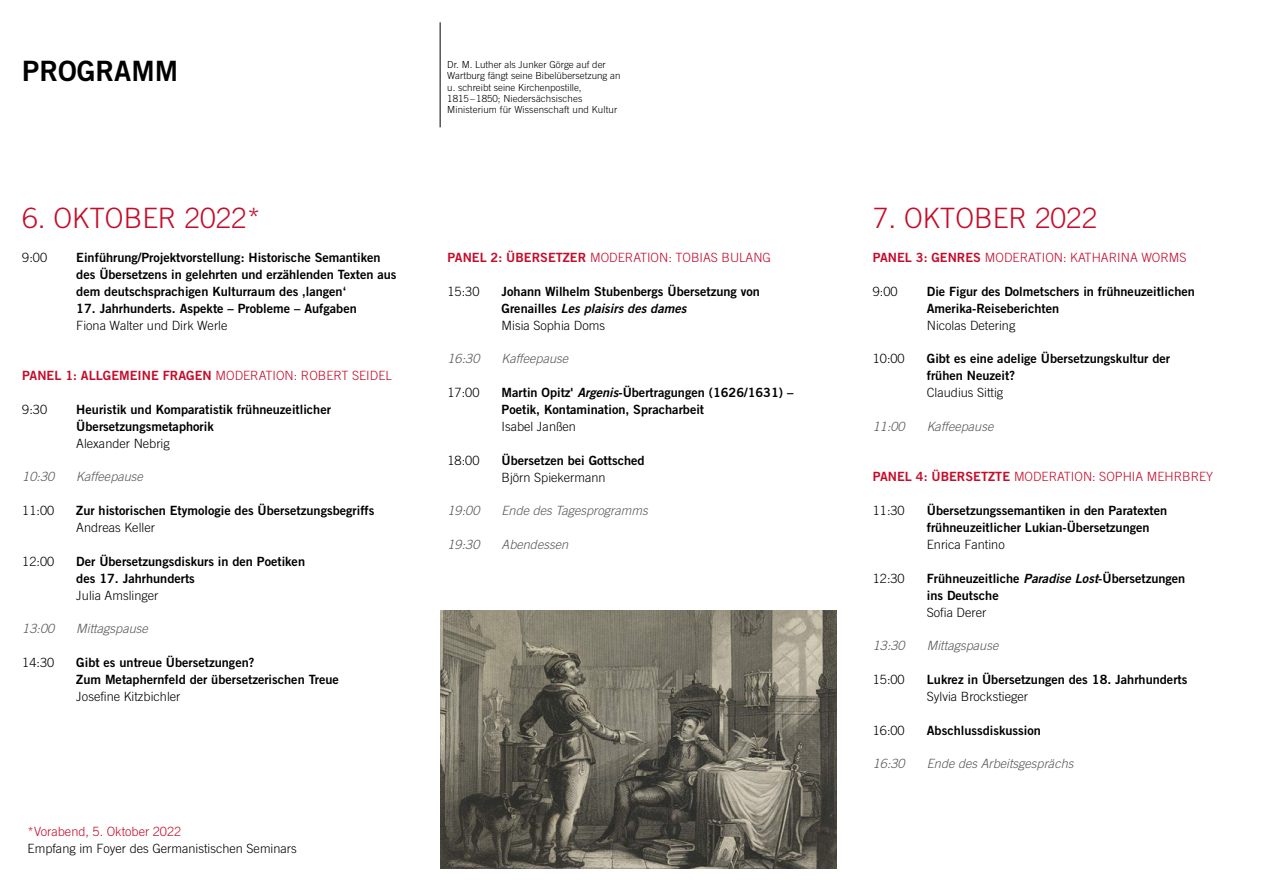
<style>
.page{position:relative;width:1263px;height:893px;background:#fff}
.page>*{position:absolute;margin:0;border:0;box-sizing:border-box;transform-origin:0 0}
.t1{font:300 28.05px "Trade Gothic LT Std";color:#c50c29}
.t2{font:28.05px "Trade Gothic LT Std Bd 2";color:#000}
.t3{font:12.75px/17px "Trade Gothic LT Std Bd 2";color:#000}
.t4{font:300 12.75px "Trade Gothic LT Std";color:#000}
.t5{font:italic 300 12.75px "Trade Gothic LT Pro";color:#58585a}
.t6{font:300 12.75px "Trade Gothic LT Std";color:#c50c29}
.t7{font:12.75px "Trade Gothic LT Std Bd 2";color:#c50c29}
.t8{font:12.75px "Trade Gothic LT Pro Bd 2 Obl";color:#000}
.t9{font:300 9.75px/11.2px "Trade Gothic LT Std";color:#000}
.s1{font-family:"Trade Gothic LT Std";font-weight:300}
.s2{font-family:"Trade Gothic LT Std Bd 2";font-weight:400}
.s3{font-family:"Trade Gothic LT Std Bd 2"}
.s4{font-family:"Trade Gothic LT Pro Bd 2 Obl"}
</style>
<div class="page">
<img style="left:441px;top:610px;width:395px;height:259px">
<hr style="left:440px;top:22px;width:1px;height:105px;background:#000">
<h1 class="t2" style="left:22px;top:54px;width:157px">PROGRAMM</h1>
<p class="t9" style="left:447px;top:59px;width:175px">Dr. M. Luther als Junker Görge auf der Wartburg fängt seine Bibelübersetzung an u. schreibt seine Kirchenpostille, 1815–1850; Niedersächsisches Ministerium für Wissenschaft und Kultur</p>
<h1 class="t1" style="left:22px;top:202px;width:240px">6. OKTOBER 2022*</h1>
<p class="t4" style="left:22px;top:250px;width:26px">9:00</p>
<p class="t3" style="left:76px;top:249px;width:322px">Einführung/Projektvorstellung: Historische Semantiken des Übersetzens in gelehrten und erzählenden Texten aus dem deutschsprachigen Kulturraum des ‚langen‘</p>
<p class="t3" style="left:76px;top:299px;width:282px">17. Jahrhunderts. Aspekte – Probleme – Aufgaben</p>
<p class="t4" style="left:76px;top:317px;width:153px">Fiona Walter und Dirk Werle</p>
<p class="t7" style="left:22px;top:368px;width:371px">PANEL 1: ALLGEMEINE FRAGEN <span class="s1">MODERATION: ROBERT SEIDEL</span></p>
<p class="t4" style="left:22px;top:402px;width:26px">9:30</p>
<p class="t3" style="left:76px;top:401px;width:256px">Heuristik und Komparatistik frühneuzeitlicher<br>Übersetzungsmetaphorik</p>
<p class="t4" style="left:76px;top:436px;width:95px">Alexander Nebrig</p>
<p class="t5" style="left:22px;top:469px;width:33px">10:30</p>
<p class="t5" style="left:76px;top:469px;width:68px">Kaffeepause</p>
<p class="t4" style="left:22px;top:503px;width:33px">11:00</p>
<p class="t3" style="left:76px;top:502px;width:300px">Zur historischen Etymologie des Übersetzungsbegriffs</p>
<p class="t4" style="left:76px;top:520px;width:80px">Andreas Keller</p>
<p class="t4" style="left:22px;top:554px;width:33px">12:00</p>
<p class="t3" style="left:76px;top:553px;width:230px">Der Übersetzungsdiskurs in den Poetiken des 17. Jahrhunderts</p>
<p class="t4" style="left:76px;top:587px;width:84px">Julia Amslinger</p>
<p class="t5" style="left:22px;top:621px;width:33px">13:00</p>
<p class="t5" style="left:76px;top:621px;width:73px">Mittagspause</p>
<p class="t4" style="left:22px;top:655px;width:33px">14:30</p>
<p class="t3" style="left:76px;top:654px;width:264px">Gibt es untreue Übersetzungen?<br>Zum Metaphernfeld der übersetzerischen Treue</p>
<p class="t4" style="left:76px;top:689px;width:106px">Josefine Kitzbichler</p>
<p class="t6" style="left:28px;top:824px;width:155px">*Vorabend, 5. Oktober 2022</p>
<p class="t4" style="left:28px;top:841px;width:271px">Empfang im Foyer des Germanistischen Seminars</p>
<p class="t6" style="left:448px;top:250px;width:325px"><span class="s2">PANEL 2: ÜBERSETZER</span> MODERATION: TOBIAS BULANG</p>
<p class="t4" style="left:448px;top:284px;width:33px">15:30</p>
<p class="t3" style="left:502px;top:283px;width:260px">Johann Wilhelm Stubenbergs Übersetzung von</p>
<p class="t8" style="left:502px;top:300px;width:186px"><span class="s3">Grenailles</span> Les plaisirs des dames</p>
<p class="t4" style="left:502px;top:317px;width:105px">Misia Sophia Doms</p>
<p class="t5" style="left:448px;top:351px;width:33px">16:30</p>
<p class="t5" style="left:502px;top:351px;width:68px">Kaffeepause</p>
<p class="t4" style="left:448px;top:385px;width:33px">17:00</p>
<p class="t3" style="left:502px;top:384px;width:293px">Martin Opitz' <span class="s4">Argenis</span>-Übertragungen (1626/1631) –<br>Poetik, Kontamination, Spracharbeit</p>
<p class="t4" style="left:502px;top:419px;width:76px">Isabel Janßen</p>
<p class="t4" style="left:448px;top:453px;width:33px">18:00</p>
<p class="t3" style="left:502px;top:451px;width:145px">Übersetzen bei Gottsched</p>
<p class="t4" style="left:502px;top:469px;width:106px">Björn Spiekermann</p>
<p class="t5" style="left:448px;top:503px;width:33px">19:00</p>
<p class="t5" style="left:502px;top:503px;width:148px">Ende des Tagesprogramms</p>
<p class="t5" style="left:448px;top:537px;width:33px">19:30</p>
<p class="t5" style="left:502px;top:537px;width:68px">Abendessen</p>
<h1 class="t1" style="left:873px;top:202px;width:226px">7. OKTOBER 2022</h1>
<p class="t6" style="left:873px;top:250px;width:315px"><span class="s2">PANEL 3: GENRES</span> MODERATION: KATHARINA WORMS</p>
<p class="t4" style="left:873px;top:284px;width:26px">9:00</p>
<p class="t3" style="left:927px;top:283px;width:270px">Die Figur des Dolmetschers in frühneuzeitlichen<br>Amerika-Reiseberichten</p>
<p class="t4" style="left:927px;top:317px;width:90px">Nicolas Detering</p>
<p class="t4" style="left:873px;top:351px;width:33px">10:00</p>
<p class="t3" style="left:927px;top:350px;width:245px">Gibt es eine adelige Übersetzungskultur der frühen Neuzeit?</p>
<p class="t4" style="left:927px;top:385px;width:78px">Claudius Sittig</p>
<p class="t5" style="left:873px;top:419px;width:33px">11:00</p>
<p class="t5" style="left:927px;top:419px;width:68px">Kaffeepause</p>
<p class="t6" style="left:873px;top:469px;width:342px"><span class="s2">PANEL 4: ÜBERSETZTE</span> MODERATION: SOPHIA MEHRBREY</p>
<p class="t4" style="left:873px;top:503px;width:33px">11:30</p>
<p class="t3" style="left:927px;top:502px;width:242px">Übersetzungssemantiken in den Paratexten frühneuzeitlicher Lukian-Übersetzungen</p>
<p class="t4" style="left:927px;top:537px;width:79px">Enrica Fantino</p>
<p class="t4" style="left:873px;top:571px;width:33px">12:30</p>
<p class="t3" style="left:927px;top:569px;width:260px">Frühneuzeitliche <span class="s4">Paradise Lost</span>-Übersetzungen ins Deutsche</p>
<p class="t4" style="left:927px;top:604px;width:61px">Sofia Derer</p>
<p class="t5" style="left:873px;top:638px;width:33px">13:30</p>
<p class="t5" style="left:927px;top:638px;width:73px">Mittagspause</p>
<p class="t4" style="left:873px;top:672px;width:33px">15:00</p>
<p class="t3" style="left:927px;top:671px;width:262px">Lukrez in Übersetzungen des 18. Jahrhunderts</p>
<p class="t4" style="left:927px;top:689px;width:103px">Sylvia Brockstieger</p>
<p class="t4" style="left:873px;top:722px;width:33px">16:00</p>
<p class="t3" style="left:927px;top:721px;width:116px">Abschlussdiskussion</p>
<p class="t5" style="left:873px;top:756px;width:33px">16:30</p>
<p class="t5" style="left:927px;top:756px;width:148px">Ende des Arbeitsgesprächs</p>
</div>
